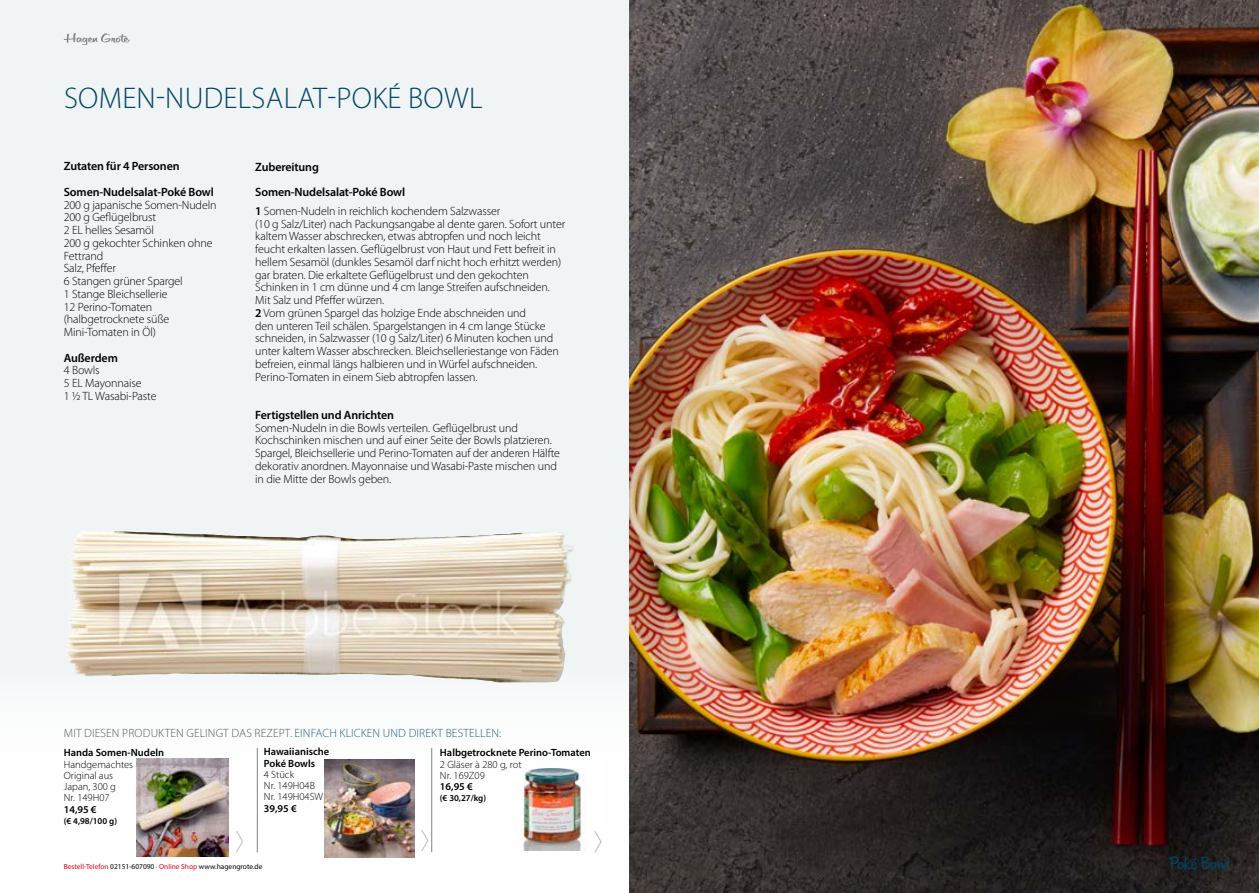
<style>
.page{position:relative;width:1259px;height:893px;background:#fff}
.page>*{position:absolute;margin:0;border:0;box-sizing:border-box;transform-origin:0 0}
.t1{font:300 30px "Myriad Pro";letter-spacing:.01em;color:#004565}
.t2{font:17.4px "Oregano";letter-spacing:-.01em;color:#004565}
.t3{font:300 12px/12.8px "Myriad Pro";letter-spacing:-.01em;color:#000}
.t4{font:600 12px/25.5px "Myriad Pro";letter-spacing:-.01em;color:#000}
.t5{font:300 12px "Myriad Pro";letter-spacing:.01em;color:#575756}
.t6{font:300 10.5px/11.2px "Myriad Pro";color:#000}
.t7{font:600 10.5px/11.2px "Myriad Pro";color:#000}
.t8{font:600 9px "Myriad Pro";color:#000}
.t9{font:7.35px "Myriad Pro";color:#000}
.s1{font-weight:600}
.s2{color:#265f7e}
.s3{color:#e30613}
</style>
<div class="page">
<div style="left:0;top:0;width:887px;height:893px;background:#f0f4f5"></div>
<div style="left:0;top:663px;width:1259px;height:230px;background:#fff"></div>
<img style="left:629px;top:0;width:630px;height:893px">
<hr style="left:257px;top:748px;width:1px;height:104px;background:#7d8386">
<hr style="left:431px;top:748px;width:1px;height:104px;background:#7d8386">
<svg style="left:236px;top:831px;width:8px;height:21px"></svg>
<img style="left:137px;top:758px;width:92px;height:99px">
<img style="left:523px;top:768px;width:63px;height:82px">
<svg style="left:594px;top:831px;width:8px;height:22px"></svg>
<img style="left:324px;top:759px;width:90px;height:98px">
<svg style="left:421px;top:830px;width:8px;height:21px"></svg>
<img style="left:64px;top:531px;width:510px;height:151px">
<svg style="left:64px;top:33px;width:66px;height:12px"></svg>
<h1 class="t1" style="left:64px;top:80px;width:420px">SOMEN-NUDELSALAT-POKÉ BOWL</h1>
<p class="t4" style="left:64px;top:153px;width:152px">Zutaten für 4 Personen<br>Somen-Nudelsalat-Poké Bowl</p>
<p class="t3" style="left:64px;top:198px;width:154px">200 g japanische Somen-Nudeln<br>200 g Geflügelbrust<br>2 EL helles Sesamöl<br>200 g gekochter Schinken ohne<br>Fettrand<br>Salz, Pfeffer<br>6 Stangen grüner Spargel<br>1 Stange Bleichsellerie<br>12 Perino-Tomaten (halbgetrocknete süße<br>Mini-Tomaten in Öl)</p>
<p class="t4" style="left:64px;top:345px;width:56px">Außerdem</p>
<p class="t3" style="left:64px;top:364px;width:94px">4 Bowls<br>5 EL Mayonnaise<br>1 ½ TL Wasabi-Paste</p>
<p class="t4" style="left:255px;top:153px;width:152px">Zubereitung<br>Somen-Nudelsalat-Poké Bowl</p>
<p class="t3" style="left:255px;top:204px;width:312px"><span class="s1">1</span> Somen-Nudeln in reichlich kochendem Salzwasser<br>(10 g Salz/Liter) nach Packungsangabe al dente garen. Sofort unter kaltem Wasser abschrecken, etwas abtropfen und noch leicht feucht erkalten lassen. Geflügelbrust von Haut und Fett befreit in hellem Sesamöl (dunkles Sesamöl darf nicht hoch erhitzt werden) gar braten. Die erkaltete Geflügelbrust und den gekochten Schinken in 1 cm dünne und 4 cm lange Streifen aufschneiden.<br>Mit Salz und Pfeffer würzen.<br><span class="s1">2</span> Vom grünen Spargel das holzige Ende abschneiden und<br>den unteren Teil schälen. Spargelstangen in 4 cm lange Stücke schneiden, in Salzwasser (10 g Salz/Liter) 6 Minuten kochen und unter kaltem Wasser abschrecken. Bleichselleriestange von Fäden befreien, einmal längs halbieren und in Würfel aufschneiden.<br>Perino-Tomaten in einem Sieb abtropfen lassen.</p>
<p class="t4" style="left:255px;top:402px;width:140px">Fertigstellen und Anrichten</p>
<p class="t3" style="left:255px;top:421px;width:306px">Somen-Nudeln in die Bowls verteilen. Geflügelbrust und Kochschinken mischen und auf einer Seite der Bowls platzieren.<br>Spargel, Bleichsellerie und Perino-Tomaten auf der anderen Hälfte dekorativ anordnen. Mayonnaise und Wasabi-Paste mischen und in die Mitte der Bowls geben.</p>
<p class="t5" style="left:64px;top:726px;width:439px">MIT DIESEN PRODUKTEN GELINGT DAS REZEPT. <span class="s2">EINFACH KLICKEN UND DIREKT BESTELLEN:</span></p>
<p class="t7" style="left:64px;top:747px;width:102px">Handa Somen-Nudeln</p>
<p class="t6" style="left:64px;top:758px;width:71px">Handgemachtes<br>Original aus<br>Japan, 300 g<br>Nr. 149H07</p>
<p class="t7" style="left:64px;top:803px;width:34px">14,95 €</p>
<p class="t8" style="left:64px;top:815px;width:55px">(€ 4,98/100 g)</p>
<p class="t7" style="left:264px;top:746px;width:67px">Hawaiianische<br>Poké Bowls</p>
<p class="t6" style="left:264px;top:769px;width:61px">4 Stück<br>Nr. 149H04B<br>Nr. 149H04SW</p>
<p class="t7" style="left:264px;top:802px;width:34px">39,95 €</p>
<p class="t7" style="left:440px;top:747px;width:152px">Halbgetrocknete Perino-Tomaten</p>
<p class="t6" style="left:440px;top:758px;width:83px">2 Gläser à 280 g, rot<br>Nr. 169Z09</p>
<p class="t7" style="left:440px;top:781px;width:34px">16,95 €</p>
<p class="t8" style="left:440px;top:792px;width:48px">(€ 30,27/kg)</p>
<p class="t9" style="left:64px;top:862px;width:200px"><span class="s3">Bestell-Telefon</span> 02151-607090 · <span class="s3">Online Shop</span> www.hagengrote.de</p>
<h2 class="t2" style="left:1169px;top:852px;width:62px">Poké Bowl</h2>
</div>
